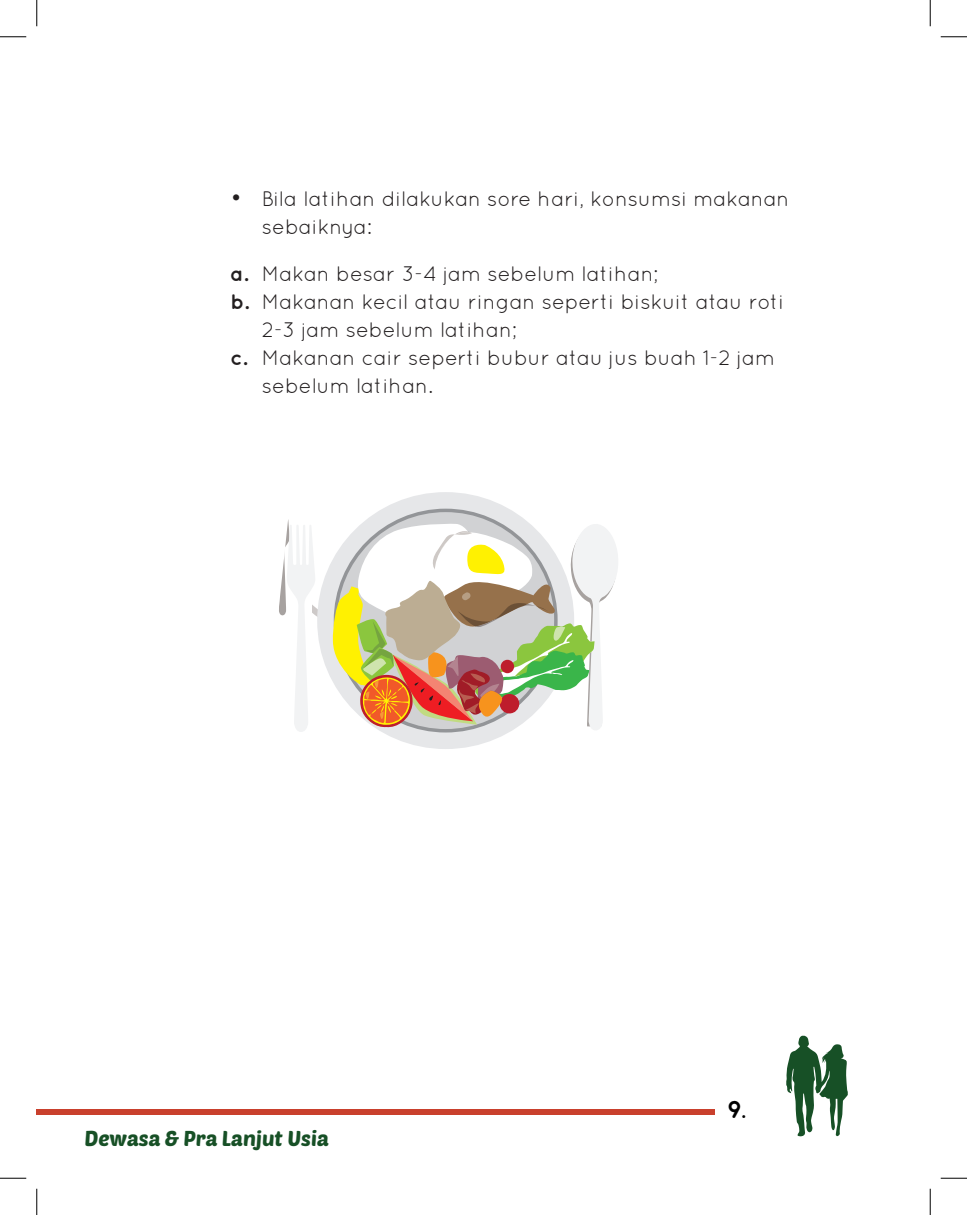
<style>
.page{position:relative;width:967px;height:1215px;background:#fff}
.page>*{position:absolute;margin:0;border:0;box-sizing:border-box;transform-origin:0 0}
.t1{font:700 24.5px "Odin";color:#000}
.t2{font:21px/28px "Quicksand";color:#231f20}
.t3{font:21px "Poetsen One";color:#175026}
.s1{font-size:24.5px}
.s2{font-weight:700}
</style>
<div class="page">
<div style="left:37px;top:1108px;width:677px;height:6px;background:#c9402d"></div>
<svg style="left:786px;top:1035px;width:61px;height:101px"></svg>
<div style="left:317px;top:492px;width:257px;height:257px;background:#e6e7e9;border-radius:50%"></div>
<svg style="left:367px;top:508px;width:156px;height:11px"></svg>
<svg style="left:279px;top:519px;width:339px;height:214px"></svg>
<svg style="left:0;top:36px;width:26px;height:1px"></svg>
<svg style="left:940px;top:36px;width:26px;height:1px"></svg>
<svg style="left:0;top:1177px;width:26px;height:1px"></svg>
<svg style="left:940px;top:1177px;width:26px;height:1px"></svg>
<svg style="left:36px;top:0;width:1px;height:26px"></svg>
<svg style="left:36px;top:1188px;width:1px;height:26px"></svg>
<svg style="left:929px;top:0;width:1px;height:26px"></svg>
<svg style="left:929px;top:1188px;width:1px;height:26px"></svg>
<p class="t2" style="left:262px;top:184px;width:529px;text-indent:-31px"><span class="s1">•</span> Bila latihan dilakukan sore hari, konsumsi makanan sebaiknya:</p>
<p class="t2" style="left:230px;top:260px;width:430px"><span class="s2">a.</span> Makan besar 3-4 jam sebelum latihan;</p>
<p class="t2" style="left:230px;top:288px;width:555px"><span class="s2">b.</span> Makanan kecil atau ringan seperti biskuit atau roti</p>
<p class="t2" style="left:262px;top:316px;width:257px">2-3 jam sebelum latihan;</p>
<p class="t2" style="left:230px;top:344px;width:546px"><span class="s2">c.</span> Makanan cair seperti bubur atau jus buah 1-2 jam</p>
<p class="t2" style="left:262px;top:372px;width:172px">sebelum latihan.</p>
<p class="t3" style="left:84px;top:1124px;width:246px">Dewasa &amp; Pra Lanjut Usia</p>
<p class="t1" style="left:728px;top:1095px;width:20px">9.</p>
</div>
